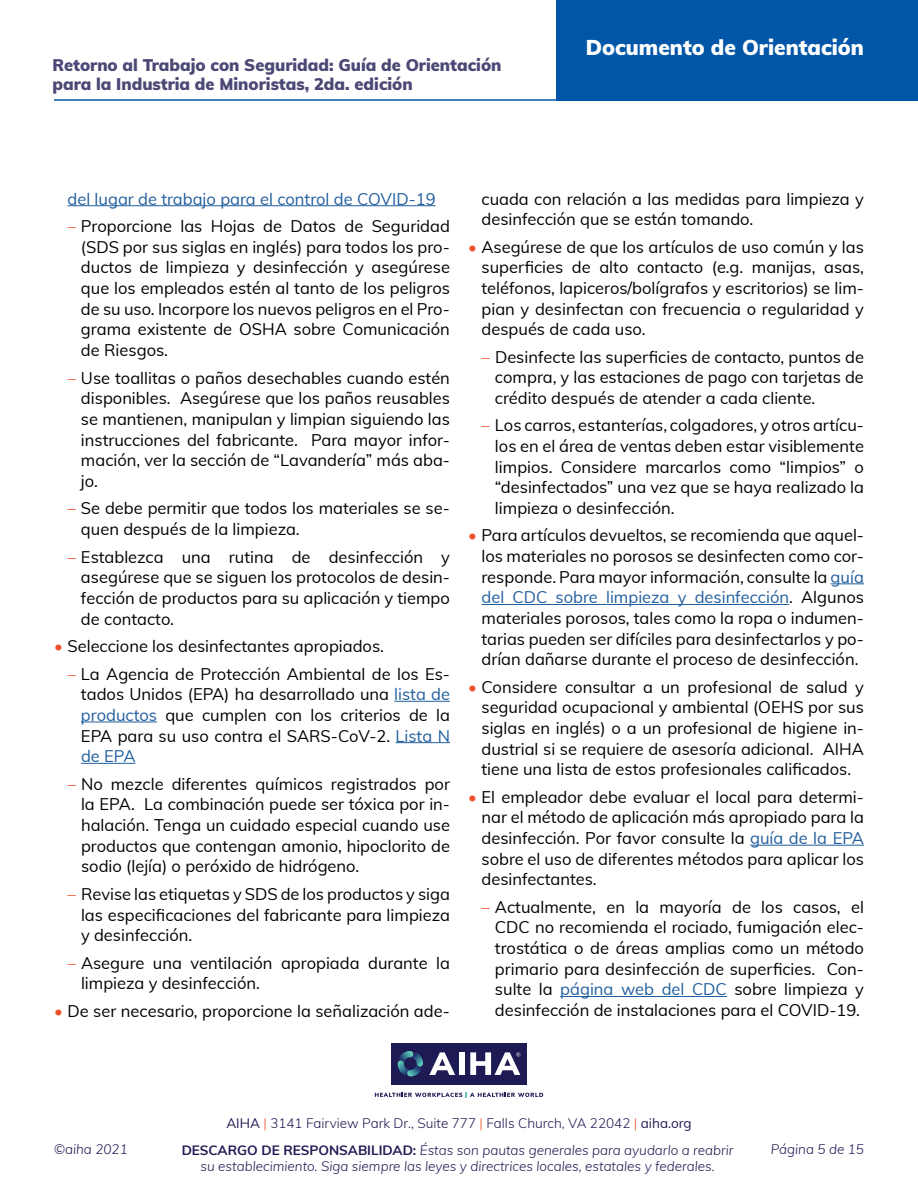
<style>
.page{position:relative;width:918px;height:1188px;background:#fff}
.page>*{position:absolute;margin:0;border:0;box-sizing:border-box;transform-origin:0 0}
.t1{font:900 21px "Muli";color:#fff}
.t2{font:16.5px/20.7px "Muli";color:#000;text-align:justify}
.t3{font:900 16.5px/19.8px "Muli";color:#4b4875}
.t4{font:16.5px "Muli";color:#215e9e}
.t5{font:italic 300 13.5px/16.2px "Muli";color:#1e1a53;text-align:center}
.t6{font:300 13.5px "Muli";color:#1e1a53}
.s1{color:#f0512a}
.s2{color:#215e9e}
.s3{font-weight:400}
.s4{font-weight:700;font-style:normal}
</style>
<div class="page">
<hr style="left:54px;top:99px;width:537px;height:2px;background:#0256a7">
<div style="left:556px;top:0;width:362px;height:101px;background:#0256a7"></div>
<div style="left:391px;top:1043px;width:136px;height:42px;background:#1e1a53"></div>
<svg style="left:398px;top:1051px;width:25px;height:25px"></svg>
<svg style="left:375px;top:1092px;width:168px;height:5px"></svg>
<svg style="left:429px;top:1052px;width:26px;height:23px"></svg>
<div style="left:459px;top:1052px;width:6px;height:23px;background:#fff"></div>
<svg style="left:470px;top:1052px;width:50px;height:23px"></svg>
<hr style="left:68px;top:205px;width:368px;height:1px;background:#215e9e">
<hr style="left:394px;top:701px;width:56px;height:1px;background:#215e9e">
<hr style="left:81px;top:722px;width:76px;height:1px;background:#215e9e">
<hr style="left:396px;top:742px;width:54px;height:1px;background:#215e9e">
<hr style="left:81px;top:763px;width:54px;height:1px;background:#215e9e">
<hr style="left:831px;top:583px;width:33px;height:1px;background:#215e9e">
<hr style="left:482px;top:604px;width:307px;height:1px;background:#215e9e">
<hr style="left:750px;top:845px;width:114px;height:1px;background:#215e9e">
<hr style="left:560px;top:996px;width:167px;height:1px;background:#215e9e">
<p class="t3" style="left:52px;top:54px;width:451px">Retorno al Trabajo con Seguridad: Guía de Orientación para la Industria de Minoristas, 2da. edición</p>
<p class="t1" style="left:586px;top:32px;width:280px">Documento de Orientación</p>
<p class="t4" style="left:68px;top:187px;width:370px">del lugar de trabajo para el control de COVID-19</p>
<p class="t2" style="left:81px;top:215px;width:371px;text-indent:-13px"><span class="s1">–</span> Proporcione las Hojas de Datos de Seguridad (SDS por sus siglas en inglés) para todos los pro&shy;ductos de limpieza y desinfección y asegúrese que los empleados estén al tanto de los peligros de su uso. Incorpore los nuevos peligros en el Pro&shy;grama existente de OSHA sobre Comunicación de Riesgos.</p>
<p class="t2" style="left:81px;top:366px;width:371px;text-indent:-13px"><span class="s1">–</span> Use toallitas o paños desechables cuando estén disponibles. Asegúrese que los paños reusables se mantienen, manipulan y limpian siguiendo las instrucciones del fabricante. Para mayor infor&shy;mación, ver la sección de “Lavandería” más aba&shy;jo.</p>
<p class="t2" style="left:81px;top:497px;width:371px;text-indent:-13px"><span class="s1">–</span> Se debe permitir que todos los materiales se se&shy;quen después de la limpieza.</p>
<p class="t2" style="left:81px;top:545px;width:371px;text-indent:-13px"><span class="s1">–</span> Establezca una rutina de desinfección y asegúrese que se siguen los protocolos de desin&shy;fección de productos para su aplicación y tiempo de contacto.</p>
<p class="t2" style="left:54px;top:635px;width:332px"><span class="s1">•</span> Seleccione los desinfectantes apropiados.</p>
<p class="t2" style="left:81px;top:662px;width:371px;text-indent:-13px"><span class="s1">–</span> La Agencia de Protección Ambiental de los Es&shy;tados Unidos (EPA) ha desarrollado una <span class="s2">lista de productos</span> que cumplen con los criterios de la EPA para su uso contra el SARS-CoV-2. <span class="s2">Lista N de EPA</span></p>
<p class="t2" style="left:81px;top:773px;width:371px;text-indent:-13px"><span class="s1">–</span> No mezcle diferentes químicos registrados por la EPA. La combinación puede ser tóxica por in&shy;halación. Tenga un cuidado especial cuando use productos que contengan amonio, hipoclorito de sodio (lejía) o peróxido de hidrógeno.</p>
<p class="t2" style="left:81px;top:883px;width:371px;text-indent:-13px"><span class="s1">–</span> Revise las etiquetas y SDS de los productos y siga las especificaciones del fabricante para limpieza y desinfección.</p>
<p class="t2" style="left:81px;top:952px;width:371px;text-indent:-13px"><span class="s1">–</span> Asegure una ventilación apropiada durante la limpieza y desinfección.</p>
<p class="t2" style="left:54px;top:1000px;width:397px"><span class="s1">•</span> De ser necesario, proporcione la señalización ade-</p>
<p class="t2" style="left:482px;top:187px;width:384px">cuada con relación a las medidas para limpieza y desinfección que se están tomando.</p>
<p class="t2" style="left:482px;top:235px;width:384px;text-indent:-13px"><span class="s1">•</span> Asegúrese de que los artículos de uso común y las superficies de alto contacto (e.g. manijas, asas, teléfonos, lapiceros/bolígrafos y escritorios) se lim&shy;pian y desinfectan con frecuencia o regularidad y después de cada uso.</p>
<p class="t2" style="left:495px;top:346px;width:371px;text-indent:-13px"><span class="s1">–</span> Desinfecte las superficies de contacto, puntos de compra, y las estaciones de pago con tarjetas de crédito después de atender a cada cliente.</p>
<p class="t2" style="left:495px;top:414px;width:371px;text-indent:-13px"><span class="s1">–</span> Los carros, estanterías, colgadores, y otros artícu&shy;los en el área de ventas deben estar visiblemente limpios. Considere marcarlos como “limpios” o “desinfectados” una vez que se haya realizado la limpieza o desinfección.</p>
<p class="t2" style="left:482px;top:524px;width:384px;text-indent:-13px"><span class="s1">•</span> Para artículos devueltos, se recomienda que aquel&shy;los materiales no porosos se desinfecten como cor&shy;responde. Para mayor información, consulte la <span class="s2">guía del CDC sobre limpieza y desinfección</span>. Algunos materiales porosos, tales como la ropa o indumen&shy;tarias pueden ser difíciles para desinfectarlos y po&shy;drían dañarse durante el proceso de desinfección.</p>
<p class="t2" style="left:482px;top:676px;width:384px;text-indent:-13px"><span class="s1">•</span> Considere consultar a un profesional de salud y seguridad ocupacional y ambiental (OEHS por sus siglas en inglés) o a un profesional de higiene in&shy;dustrial si se requiere de asesoría adicional. AIHA tiene una lista de estos profesionales calificados.</p>
<p class="t2" style="left:482px;top:786px;width:384px;text-indent:-13px"><span class="s1">•</span> El empleador debe evaluar el local para determi&shy;nar el método de aplicación más apropiado para la desinfección. Por favor consulte la <span class="s2">guía de la EPA </span>sobre el uso de diferentes métodos para aplicar los desinfectantes.</p>
<p class="t2" style="left:495px;top:896px;width:371px;text-indent:-13px"><span class="s1">–</span> Actualmente, en la mayoría de los casos, el CDC no recomienda el rociado, fumigación elec&shy;trostática o de áreas amplias como un método primario para desinfección de superficies. Con&shy;sulte la <span class="s2">página web del CDC</span> sobre limpieza y desinfección de instalaciones para el COVID-19.</p>
<p class="t6" style="left:226px;top:1113px;width:467px"><span class="s3">AIHA</span> <span class="s1">|</span> 3141 Fairview Park Dr., Suite 777 <span class="s1">|</span> Falls Church, VA 22042 <span class="s1">|</span> <span class="s3">aiha.org</span></p>
<p class="t5" style="left:182px;top:1141px;width:553px"><span class="s4">DESCARGO DE RESPONSABILIDAD:</span> Éstas son pautas generales para ayudarlo a reabrir su establecimiento. Siga siempre las leyes y directrices locales, estatales y federales.</p>
<p class="t5" style="left:54px;top:1141px;width:75px">©aiha 2021</p>
<p class="t5" style="left:771px;top:1141px;width:95px">Página 5 de 15</p>
</div>
